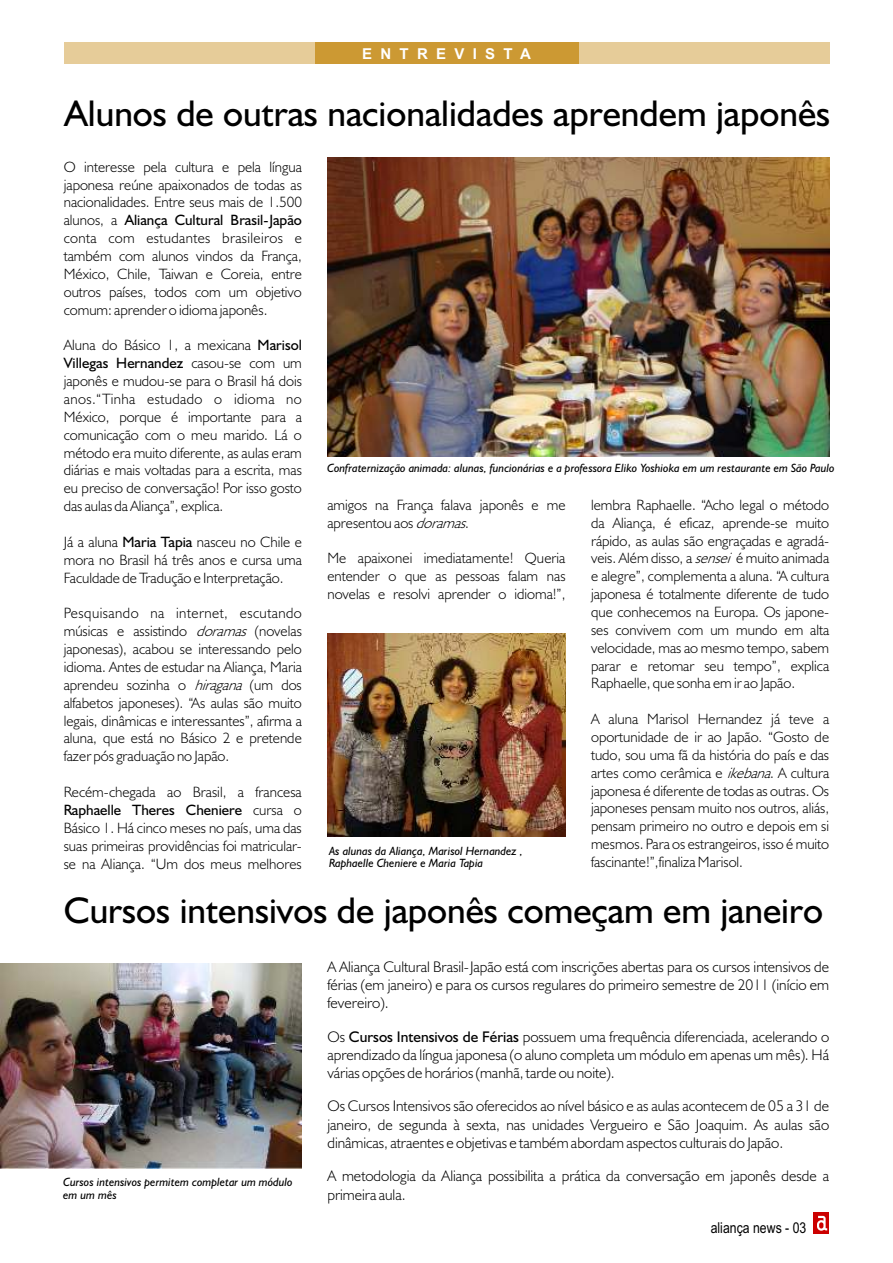
<style>
.page{position:relative;width:893px;height:1263px;background:#fff}
.page>*{position:absolute;margin:0;border:0;box-sizing:border-box;transform-origin:0 0}
.t1{font:37.35px "Humanist 521 BT";color:#000}
.t2{font:italic 300 15.45px/18.5px "Humanist 521 BT";color:#000;text-align:justify}
.t3{font:italic 300 15px/17.9px "Humanist 521 BT";color:#000;text-align:justify}
.t4{font:15px "Arial Narrow";color:#000}
.t5{font:700 15px "Arial";letter-spacing:.555em;color:#fff}
.t6{font:italic 12px/12.9px "Humanist 521 BT";color:#000}
.s1{font-weight:400;font-style:normal}
.s2{font-style:inherit}
</style>
<div class="page">
<div style="left:64px;top:43px;width:765px;height:21px;background:#e6cc99"></div>
<div style="left:315px;top:43px;width:263px;height:21px;background:#c93"></div>
<div style="left:813px;top:1212px;width:16px;height:21px;background:#c00"></div>
<svg style="left:817px;top:1216px;width:10px;height:15px"></svg>
<img style="left:327px;top:157px;width:502px;height:299px">
<img style="left:327px;top:634px;width:239px;height:203px">
<img style="left:0;top:963px;width:302px;height:206px">
<p class="t5" style="left:362px;top:48px;width:170px">ENTREVISTA</p>
<h1 class="t1" style="left:65px;top:98px;width:767px">Alunos de outras nacionalidades aprendem japonês</h1>
<p class="t3" style="left:64px;top:159px;width:240px">O interesse pela cultura e pela língua japonesa reúne apaixonados de todas as nacionalidades. Entre seus mais de 1.500 alunos, a <span class="s1">Aliança Cultural Brasil-Japão </span>conta com estudantes brasileiros e também com alunos vindos da França, México, Chile, Taiwan e Coreia, entre outros países, todos com um objetivo comum: aprender o idioma japonês.</p>
<p class="t3" style="left:64px;top:338px;width:240px">Aluna do Básico 1, a mexicana <span class="s1">Marisol Villegas Hernandez</span> casou-se com um japonês e mudou-se para o Brasil há dois anos.“Tinha estudado o idioma no México, porque é importante para a comunicação com o meu marido. Lá o método era muito diferente, as aulas eram diárias e mais voltadas para a escrita, mas eu preciso de conversação! Por isso gosto das aulas da Aliança”, explica.</p>
<p class="t3" style="left:64px;top:534px;width:240px">Já a aluna <span class="s1">Maria Tapia</span> nasceu no Chile e mora no Brasil há três anos e cursa uma Faculdade de Tradução e Interpretação.</p>
<p class="t3" style="left:64px;top:606px;width:240px">Pesquisando na internet, escutando músicas e assistindo <span class="s2">doramas</span> (novelas japonesas), acabou se interessando pelo idioma. Antes de estudar na Aliança, Maria aprendeu sozinha o <span class="s2">hiragana</span> (um dos alfabetos japoneses). “As aulas são muito legais, dinâmicas e interessantes”, afirma a aluna, que está no Básico 2 e pretende fazer pós graduação no Japão.</p>
<p class="t3" style="left:64px;top:784px;width:240px">Recém-chegada ao Brasil, a francesa <span class="s1">Raphaelle Theres Cheniere</span> cursa o Básico 1. Há cinco meses no país, uma das suas primeiras providências foi matricular&shy;se na Aliança. “Um dos meus melhores</p>
<p class="t6" style="left:327px;top:463px;width:509px">Confraternização animada: alunas, funcionárias e a professora Eliko Yoshioka em um restaurante em São Paulo</p>
<p class="t3" style="left:327px;top:497px;width:240px">amigos na França falava japonês e me apresentou aos <span class="s2">doramas</span>.</p>
<p class="t3" style="left:327px;top:550px;width:240px">Me apaixonei imediatamente! Queria entender o que as pessoas falam nas novelas e resolvi aprender o idioma!”,</p>
<p class="t6" style="left:329px;top:845px;width:195px">As alunas da Aliança, Marisol Hernandez ,<br>Raphaelle Cheniere e Maria Tapia</p>
<p class="t3" style="left:591px;top:497px;width:240px">lembra Raphaelle. “Acho legal o método da Aliança, é eficaz, aprende-se muito rápido, as aulas são engraçadas e agradá&shy;veis. Além disso, a <span class="s2">sensei</span> é muito animada e alegre”, complementa a aluna. “A cultura japonesa é totalmente diferente de tudo que conhecemos na Europa. Os japone&shy;ses convivem com um mundo em alta velocidade, mas ao mesmo tempo, sabem parar e retomar seu tempo”, explica Raphaelle, que sonha em ir ao Japão.</p>
<p class="t3" style="left:591px;top:711px;width:240px">A aluna Marisol Hernandez já teve a oportunidade de ir ao Japão. “Gosto de tudo, sou uma fã da história do país e das artes como cerâmica e <span class="s2">ikebana</span>. A cultura japonesa é diferente de todas as outras. Os japoneses pensam muito nos outros, aliás, pensam primeiro no outro e depois em si mesmos. Para os estrangeiros, isso é muito fascinante!”,finaliza Marisol.</p>
<h1 class="t1" style="left:64px;top:895px;width:761px">Cursos intensivos de japonês começam em janeiro</h1>
<p class="t2" style="left:327px;top:958px;width:503px">A Aliança Cultural Brasil-Japão está com inscrições abertas para os cursos intensivos de férias (em janeiro) e para os cursos regulares do primeiro semestre de 2011 (início em fevereiro).</p>
<p class="t2" style="left:327px;top:1028px;width:503px">Os <span class="s1">Cursos Intensivos de Férias</span> possuem uma frequência diferenciada, acelerando o aprendizado da língua japonesa (o aluno completa um módulo em apenas um mês). Há várias opções de horários (manhã, tarde ou noite).</p>
<p class="t2" style="left:327px;top:1098px;width:503px">Os Cursos Intensivos são oferecidos ao nível básico e as aulas acontecem de 05 a 31 de janeiro, de segunda à sexta, nas unidades Vergueiro e São Joaquim. As aulas são dinâmicas, atraentes e objetivas e também abordam aspectos culturais do Japão.</p>
<p class="t2" style="left:327px;top:1168px;width:503px">A metodologia da Aliança possibilita a prática da conversação em japonês desde a primeira aula.</p>
<p class="t6" style="left:63px;top:1176px;width:231px">Cursos intensivos permitem completar um módulo em um mês</p>
<p class="t4" style="left:711px;top:1222px;width:97px">aliança news - 03</p>
</div>
